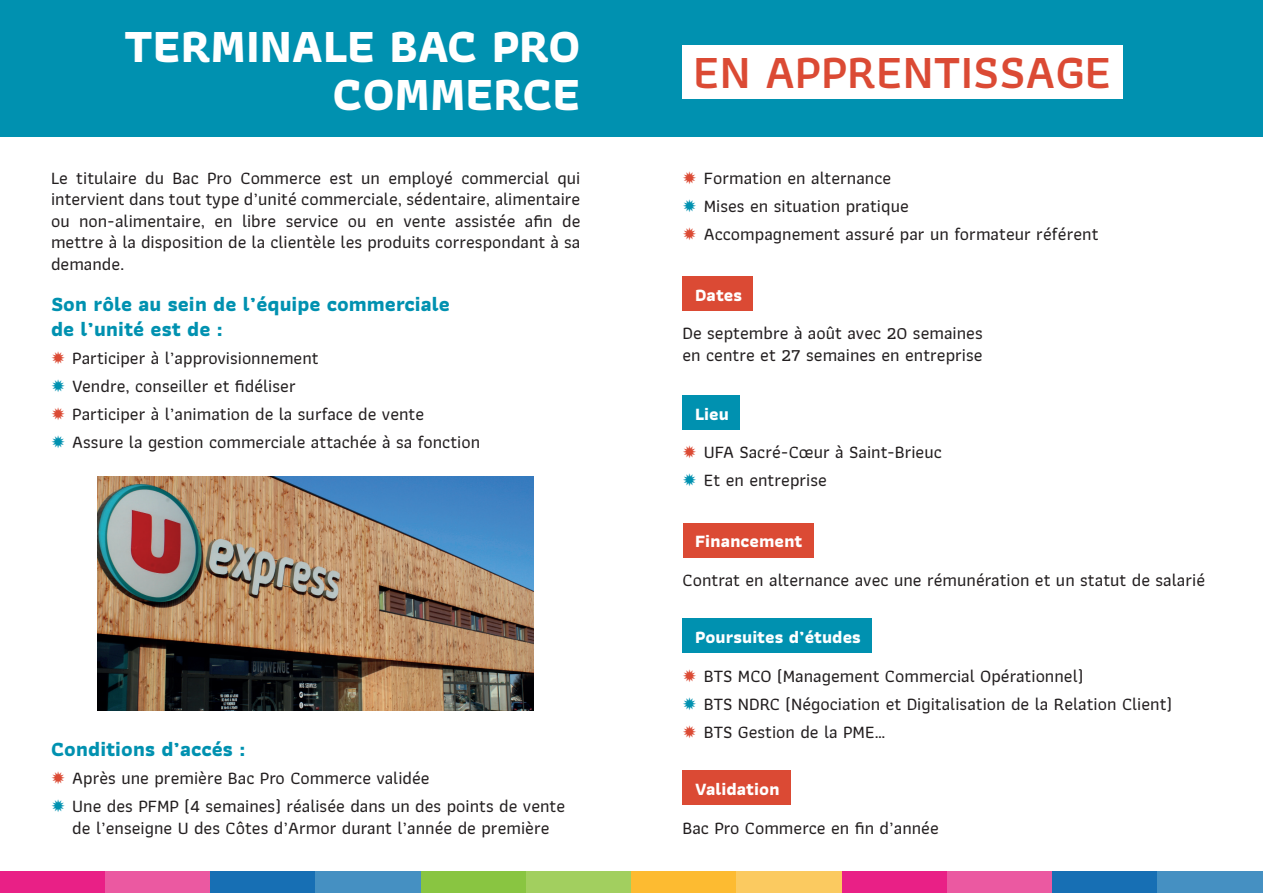
<style>
.page{position:relative;width:1263px;height:893px;background:#fff}
.page>*{position:absolute;margin:0;border:0;box-sizing:border-box;transform-origin:0 0}
.t1{font:700 48px/48px "Athiti";color:#fff;text-align:right}
.t2{font:600 48px "Athiti";color:#db4a34}
.t3{font:700 21px/24.8px "Athiti";color:#0091b0}
.t4{font:500 18px/21.6px "Athiti";color:#231f20}
.t5{font:700 18px "Athiti";color:#fff}
.s1{color:#db4a34}
.s2{color:#0091b0}
.s3{font-weight:700;color:#fff}
</style>
<div class="page">
<div style="left:0;top:0;width:1263px;height:136px;background:#0091b0"></div>
<div style="left:0;top:872px;width:105px;height:21px;background:#e92086"></div>
<div style="left:842px;top:872px;width:105px;height:21px;background:#e92086"></div>
<div style="left:105px;top:872px;width:105px;height:21px;background:#eb59a1"></div>
<div style="left:947px;top:872px;width:105px;height:21px;background:#eb59a1"></div>
<div style="left:210px;top:872px;width:106px;height:21px;background:#176fb4"></div>
<div style="left:1052px;top:872px;width:106px;height:21px;background:#176fb4"></div>
<div style="left:316px;top:872px;width:105px;height:21px;background:#4590c2"></div>
<div style="left:1158px;top:872px;width:105px;height:21px;background:#4590c2"></div>
<div style="left:421px;top:872px;width:105px;height:21px;background:#89c541"></div>
<div style="left:526px;top:872px;width:105px;height:21px;background:#a2cf5f"></div>
<div style="left:631px;top:872px;width:106px;height:21px;background:#fdbb31"></div>
<div style="left:737px;top:872px;width:105px;height:21px;background:#fbca60"></div>
<img style="left:98px;top:476px;width:436px;height:234px">
<div style="left:682px;top:276px;width:71px;height:34px;background:#db4a34"></div>
<div style="left:682px;top:395px;width:58px;height:34px;background:#0091b0"></div>
<div style="left:682px;top:619px;width:190px;height:34px;background:#0091b0"></div>
<div style="left:682px;top:523px;width:131px;height:34px;background:#db4a34"></div>
<div style="left:682px;top:771px;width:109px;height:34px;background:#db4a34"></div>
<div style="left:682px;top:45px;width:441px;height:54px;background:#fff"></div>
<h1 class="t1" style="left:124px;top:23px;width:458px">TERMINALE BAC PRO<br>COMMERCE</h1>
<p class="t4" style="left:51px;top:167px;width:531px;text-align:justify">Le titulaire du Bac Pro Commerce est un employé commercial qui intervient dans tout type d’unité commerciale, sédentaire, alimentaire ou non-alimentaire, en libre service ou en vente assistée afin de mettre à la disposition de la clientèle les produits correspondant à sa demande.</p>
<p class="t3" style="left:51px;top:292px;width:400px">Son rôle au sein de l’équipe commerciale de l’unité est de :</p>
<p class="t4" style="left:51px;top:344px;width:431px;line-height:27.9px"><span class="s1">✹</span> Participer à l’approvisionnement<br><span class="s2">✹</span> Vendre, conseiller et fidéliser<br><span class="s1">✹</span> Participer à l’animation de la surface de vente<br><span class="s2">✹</span> Assure la gestion commerciale attachée à sa fonction</p>
<p class="t3" style="left:51px;top:736px;width:196px">Conditions d’accés :</p>
<p class="t4" style="left:51px;top:764px;width:516px;line-height:28.2px"><span class="s1">✹</span> Après une première Bac Pro Commerce validée<br><span class="s2">✹</span> Une des PFMP (4 semaines) réalisée dans un des points de vente</p>
<p class="t4" style="left:72px;top:817px;width:479px">de l’enseigne U des Côtes d’Armor durant l’année de première</p>
<h1 class="t2" style="left:693px;top:36px;width:420px">EN APPRENTISSAGE</h1>
<p class="t4" style="left:682px;top:164px;width:418px;line-height:28.2px"><span class="s1">✹</span> Formation en alternance<br><span class="s2">✹</span> Mises en situation pratique<br><span class="s1">✹</span> Accompagnement assuré par un formateur référent</p>
<p class="t5" style="left:695px;top:281px;width:48px">Dates</p>
<p class="t4" style="left:682px;top:323px;width:302px">De septembre à août avec 20 semaines en centre et 27 semaines en entreprise</p>
<p class="t4" style="left:682px;top:394px;width:261px;line-height:38.7px;text-indent:13px"><span class="s3">Lieu<br></span><span class="s1">✹</span> UFA Sacré-Cœur à Saint-Brieuc</p>
<p class="t4" style="left:682px;top:470px;width:146px"><span class="s2">✹</span> Et en entreprise</p>
<p class="t5" style="left:695px;top:527px;width:109px">Financement</p>
<p class="t4" style="left:682px;top:569px;width:524px">Contrat en alternance avec une rémunération et un statut de salarié</p>
<p class="t4" style="left:682px;top:618px;width:402px;line-height:38.7px;text-indent:13px"><span class="s3">Poursuites d’études<br></span><span class="s1">✹</span> BTS MCO (Management Commercial Opérationnel)</p>
<p class="t4" style="left:682px;top:690px;width:491px;line-height:28.2px"><span class="s2">✹</span> BTS NDRC (Négociation et Digitalisation de la Relation Client) <span class="s1">✹</span> BTS Gestion de la PME…</p>
<p class="t5" style="left:695px;top:775px;width:86px">Validation</p>
<p class="t4" style="left:682px;top:817px;width:258px">Bac Pro Commerce en fin d’année</p>
</div>
